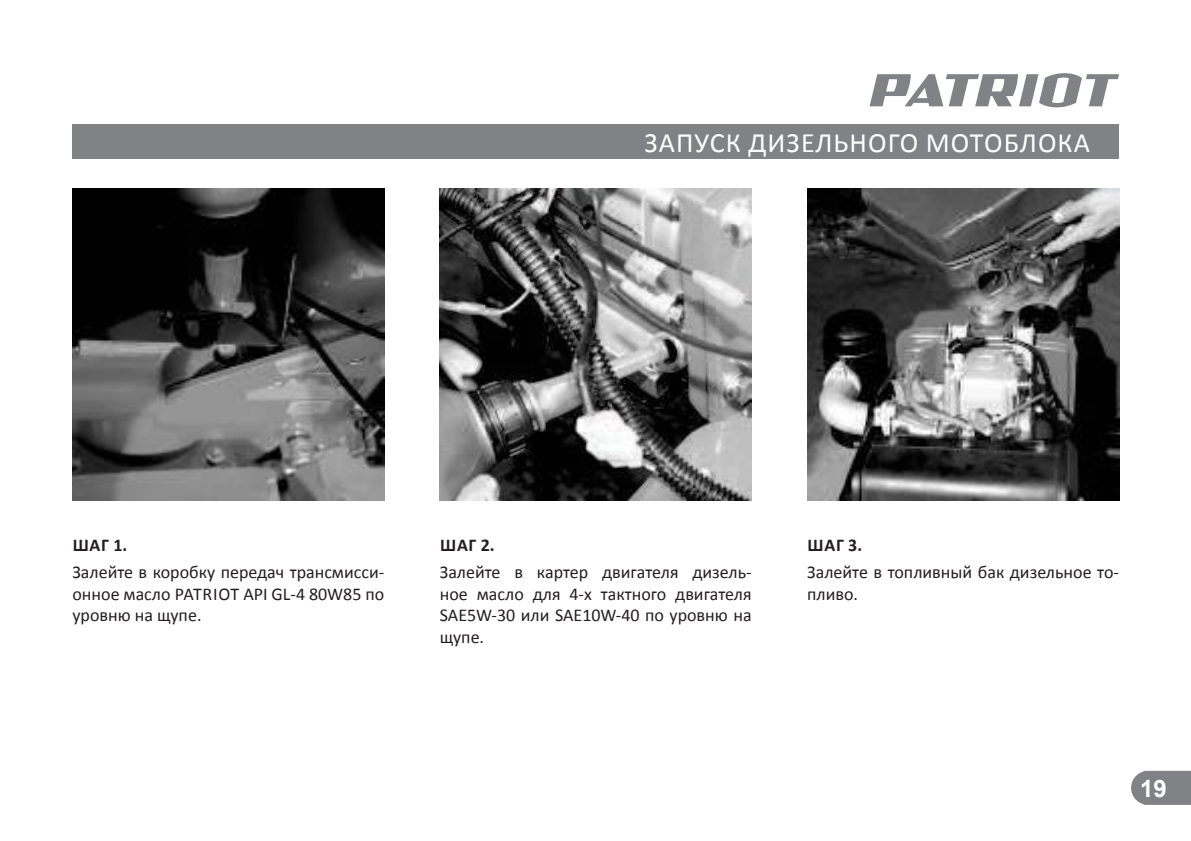
<style>
.page{position:relative;width:1191px;height:841px;background:#fff}
.page>*{position:absolute;margin:0;border:0;box-sizing:border-box;transform-origin:0 0}
.t1{font:28px "Calibri";letter-spacing:.04em;color:#fff}
.t2{font:700 24px "Arial";color:#fff}
.t3{font:18px/21.6px "Calibri";color:#231f20;text-align:justify}
.t4{font:700 18px "Calibri";letter-spacing:.04em;color:#231f20}
</style>
<div class="page">
<svg style="left:1131px;top:770px;width:60px;height:34px;background:#8a8c8e"></svg>
<svg style="left:870px;top:73px;width:249px;height:34px"></svg>
<div style="left:72px;top:124px;width:1047px;height:34px;background:#808285"></div>
<img style="left:72px;top:188px;width:312px;height:312px">
<img style="left:440px;top:188px;width:312px;height:312px">
<img style="left:807px;top:188px;width:312px;height:312px">
<h1 class="t1" style="left:645px;top:125px;width:447px">ЗАПУСК ДИЗЕЛЬНОГО МОТОБЛОКА</h1>
<p class="t4" style="left:73px;top:533px;width:56px">ШАГ 1.</p>
<p class="t3" style="left:72px;top:561px;width:313px">Залейте в коробку передач трансмисси&shy;онное масло PATRIOT API GL-4 80W85 по уровню на щупе.</p>
<p class="t4" style="left:440px;top:533px;width:56px">ШАГ 2.</p>
<p class="t3" style="left:440px;top:561px;width:313px">Залейте в картер двигателя дизель&shy;ное масло для 4-х тактного двигателя SAE5W-30 или SAE10W-40 по уровню на щупе.</p>
<p class="t4" style="left:808px;top:533px;width:56px">ШАГ 3.</p>
<p class="t3" style="left:807px;top:561px;width:313px">Залейте в топливный бак дизельное то&shy;пливо.</p>
<h2 class="t2" style="left:1140px;top:774px;width:28px">19</h2>
</div>
